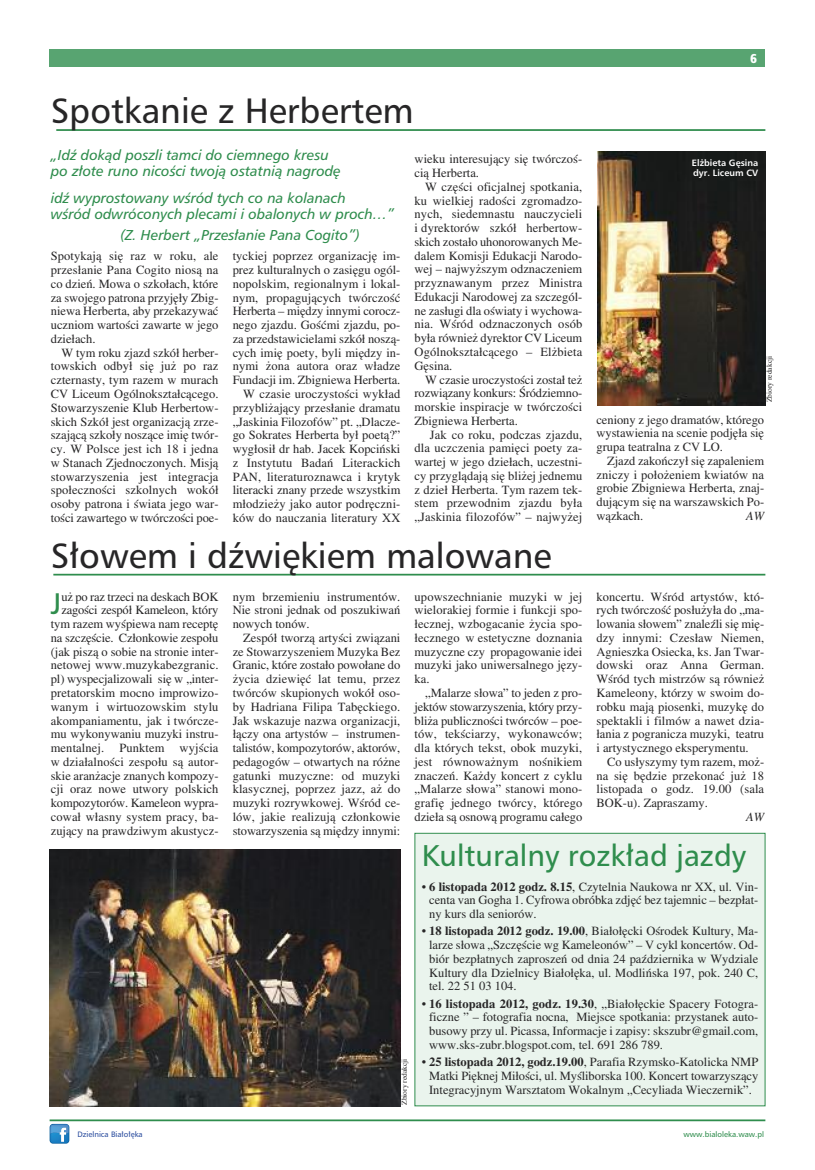
<style>
.page{position:relative;width:815px;height:1170px;background:#fff}
.page>*{position:absolute;margin:0;border:0;box-sizing:border-box;transform-origin:0 0}
.t1{font:33.75px "Humnst 777 PL";color:#272627}
.t2{font:28.75px "Humnst 777 PL";color:#2f8d4d}
.t3{font:28.5px "Humnst 777 PL";color:#2f8d4d}
.t4{font:italic 13.75px/16.2px "Humnst 777 PL";color:#2f8d4d}
.t5{font:12.5px/13.8px "Toronto";color:#272627;text-align:justify}
.t6{font:italic 12.5px "Toronto";color:#272627}
.t7{font:12.5px "Humnst 777 X Blk Cn PL";color:#fff}
.t8{font:700 8.75px/10.5px "Humnst 777 PL";color:#fff}
.t9{font:7.5px "Toronto";color:#272627}
.t10{font:7.5px "Humnst 777 PL";color:#2f8d4d}
.t11{font:7.5px "Humnst 777 PL";color:#2d4f9f}
.s1{font-weight:700}
</style>
<div class="page">
<div style="left:50px;top:50px;width:715px;height:17px;background:#58a471"></div>
<hr style="left:50px;top:1119px;width:715px;height:2px;background:#2f8d4d">
<svg style="left:50px;top:1126px;width:20px;height:18px"></svg>
<svg style="left:50px;top:1123px;width:19px;height:20px"></svg>
<img style="left:50px;top:1133px;width:19px;height:9px">
<img style="left:50px;top:1124px;width:19px;height:9px">
<svg style="left:60px;top:1127px;width:6px;height:14px"></svg>
<hr style="left:53px;top:573px;width:712px;height:2px;background:#2f8d4d">
<hr style="left:56px;top:129px;width:709px;height:2px;background:#2f8d4d">
<img style="left:597px;top:151px;width:168px;height:254px">
<img style="left:50px;top:849px;width:350px;height:257px">
<div style="left:415px;top:833px;width:350px;height:272px;background:#eaf4ed"></div>
<h1 class="t1" style="left:51px;top:92px;width:364px">Spotkanie z Herbertem</h1>
<p class="t4" style="left:51px;top:147px;width:292px">„Idź dokąd poszli tamci do ciemnego kresu po złote runo nicości twoją ostatnią nagrodę</p>
<p class="t4" style="left:51px;top:190px;width:345px">idź wyprostowany wśród tych co na kolanach<br>wśród odwróconych plecami i obalonych w proch…”</p>
<p class="t4" style="left:121px;top:227px;width:241px">(Z. Herbert „Przesłanie Pana Cogito”)</p>
<p class="t5" style="left:415px;top:152px;width:169px">wieku interesujący się twórczoś&shy;cią Herberta.</p>
<p class="t5" style="left:415px;top:180px;width:169px;text-indent:11px">W części oficjalnej spotkania, ku wielkiej radości zgromadzo&shy;nych, siedemnastu nauczycieli i dyrektorów szkół herbertow&shy;skich zostało uhonorowanych Me&shy;dalem Komisji Edukacji Narodo&shy;wej – najwyższym odznaczeniem przyznawanym przez Ministra Edukacji Narodowej za szczegól&shy;ne zasługi dla oświaty i wychowa&shy;nia. Wśród odznaczonych osób była również dyrektor CV Liceum Ogólnokształcącego – Elżbieta Gęsina.</p>
<p class="t5" style="left:415px;top:372px;width:169px;text-indent:11px">W czasie uroczystości został też rozwiązany konkurs: Śródziemno&shy;morskie inspiracje w twórczości Zbigniewa Herberta.</p>
<p class="t5" style="left:415px;top:427px;width:169px;text-indent:15px">Jak co roku, podczas zjazdu, dla uczczenia pamięci poety za&shy;wartej w jego dziełach, uczestni&shy;cy przyglądają się bliżej jednemu z dzieł Herberta. Tym razem tek&shy;stem przewodnim zjazdu była „Jaskinia filozofów” – najwyżej</p>
<p class="t5" style="left:51px;top:249px;width:169px">Spotykają się raz w roku, ale przesłanie Pana Cogito niosą na co dzień. Mowa o szkołach, które za swojego patrona przyjęły Zbig&shy;niewa Herberta, aby przekazywać uczniom wartości zawarte w jego dziełach.</p>
<p class="t5" style="left:51px;top:345px;width:169px;text-indent:11px">W tym roku zjazd szkół herber&shy;towskich odbył się już po raz czternasty, tym razem w murach CV Liceum Ogólnokształcącego.<br>Stowarzyszenie Klub Herbertow&shy;skich Szkół jest organizacją zrze&shy;szającą szkoły noszące imię twór&shy;cy. W Polsce jest ich 18 i jedna w Stanach Zjednoczonych. Misją stowarzyszenia jest integracja społeczności szkolnych wokół osoby patrona i świata jego war&shy;tości zawartego w twórczości poe-</p>
<p class="t5" style="left:233px;top:249px;width:169px;text-align:right">tyckiej poprzez organizację im&shy;prez kulturalnych o zasięgu ogól&shy;nopolskim, regionalnym i lokal&shy;nym, propagujących twórczość<br>Herberta – między innymi corocz&shy;nego zjazdu. Gośćmi zjazdu, po&shy;za przedstawicielami szkół noszą&shy;cych imię poety, byli między in&shy;nymi żona autora oraz władze<br>Fundacji im. Zbigniewa Herberta.<br>W czasie uroczystości wykład przybliżający przesłanie dramatu „Jaskinia Filozofów” pt. „Dlacze&shy;go Sokrates Herberta był poetą?” wygłosił dr hab. Jacek Kopciński z Instytutu Badań Literackich<br>PAN, literaturoznawca i krytyk literacki znany przede wszystkim młodzieży jako autor podręczni&shy;ków do nauczania literatury XX</p>
<h1 class="t1" style="left:51px;top:536px;width:502px">Słowem i dźwiękiem malowane</h1>
<p class="t5" style="left:51px;top:589px;width:169px;text-align:right">uż po raz trzeci na deskach BOK zagości zespół Kameleon, który tym razem wyśpiewa nam receptę na szczęście. Członkowie zespołu (jak piszą o sobie na stronie inter&shy;netowej www.muzykabezgranic. pl) wyspecjalizowali się w „inter&shy;pretatorskim mocno improwizo&shy;wanym i wirtuozowskim stylu akompaniamentu, jak i twórcze&shy;mu wykonywaniu muzyki instru&shy;mentalnej. Punktem wyjścia w działalności zespołu są autor&shy;skie aranżacje znanych kompozy&shy;cji oraz nowe utwory polskich kompozytorów. Kameleon wypra&shy;cował własny system pracy, ba&shy;zujący na prawdziwym akustycz-</p>
<p class="t5" style="left:233px;top:589px;width:169px">nym brzemieniu instrumentów.<br>Nie stroni jednak od poszukiwań nowych tonów.</p>
<h3 class="t3" style="left:51px;top:588px;width:12px">J</h3>
<p class="t5" style="left:233px;top:630px;width:169px;text-indent:11px">Zespół tworzą artyści związani ze Stowarzyszeniem Muzyka Bez Granic, które zostało powołane do życia dziewięć lat temu, przez twórców skupionych wokół oso&shy;by Hadriana Filipa Tabęckiego.<br>Jak wskazuje nazwa organizacji, łączy ona artystów – instrumen&shy;talistów, kompozytorów, aktorów, pedagogów – otwartych na różne gatunki muzyczne: od muzyki klasycznej, poprzez jazz, aż do muzyki rozrywkowej. Wśród ce&shy;lów, jakie realizują członkowie stowarzyszenia są między innymi:</p>
<p class="t5" style="left:415px;top:589px;width:169px">upowszechnianie muzyki w jej wielorakiej formie i funkcji spo&shy;łecznej, wzbogacanie życia spo&shy;łecznego w estetyczne doznania muzyczne czy propagowanie idei muzyki jako uniwersalnego języ&shy;ka.</p>
<p class="t5" style="left:415px;top:685px;width:169px;text-indent:11px">„Malarze słowa” to jeden z pro&shy;jektów stowarzyszenia, który przy&shy;bliża publiczności twórców – poe&shy;tów, tekściarzy, wykonawców; dla których tekst, obok muzyki, jest równoważnym nośnikiem znaczeń. Każdy koncert z cyklu „Malarze słowa” stanowi mono&shy;grafię jednego twórcy, którego dzieła są osnową programu całego</p>
<p class="t7" style="left:750px;top:51px;width:8px">6</p>
<p class="t8" style="left:692px;top:157px;width:68px">Elżbieta Gęsina dyr. Liceum CV</p>
<p class="t9" style="left:765px;top:402px;width:48px;rotate:-90deg">Zbiory redakcji</p>
<p class="t5" style="left:596px;top:412px;width:169px">ceniony z jego dramatów, którego wystawienia na scenie podjęła się grupa teatralna z CV LO.</p>
<p class="t5" style="left:596px;top:453px;width:169px;text-indent:11px">Zjazd zakończył się zapaleniem zniczy i położeniem kwiatów na grobie Zbigniewa Herberta, znaj&shy;dującym się na warszawskich Po&shy;wązkach.</p>
<p class="t6" style="left:746px;top:508px;width:20px">AW</p>
<p class="t5" style="left:596px;top:589px;width:169px">koncertu. Wśród artystów, któ&shy;rych twórczość posłużyła do „ma&shy;lowania słowem” znaleźli się mię&shy;dzy innymi: Czesław Niemen, Agnieszka Osiecka, ks. Jan Twar&shy;dowski oraz Anna German.<br>Wśród tych mistrzów są również Kameleony, którzy w swoim do&shy;robku mają piosenki, muzykę do spektakli i filmów a nawet dzia&shy;łania z pogranicza muzyki, teatru i artystycznego eksperymentu.</p>
<p class="t5" style="left:596px;top:754px;width:169px;text-indent:11px">Co usłyszymy tym razem, moż&shy;na się będzie przekonać już 18 listopada o godz. 19.00 (sala BOK-u). Zapraszamy.</p>
<p class="t6" style="left:746px;top:809px;width:20px">AW</p>
<p class="t9" style="left:400px;top:1104px;width:48px;rotate:-90deg">Zbiory redakcji</p>
<h2 class="t2" style="left:422px;top:838px;width:326px">Kulturalny rozkład jazdy</h2>
<p class="t5" style="left:429px;top:879px;width:331px;text-indent:-8px">• <span class="s1">6 listopada 2012 godz. 8.15</span>, Czytelnia Naukowa nr XX, ul. Vin&shy;centa van Gogha 1. Cyfrowa obróbka zdjęć bez tajemnic – bezpłat&shy;ny kurs dla seniorów.</p>
<p class="t5" style="left:429px;top:924px;width:331px;text-indent:-7px">• <span class="s1">18 listopada 2012 godz. 19.00</span>, Białołęcki Ośrodek Kultury, Ma&shy;larze słowa „Szczęście wg Kameleonów” – V cykl koncertów. Od&shy;biór bezpłatnych zaproszeń od dnia 24 października w Wydziale Kultury dla Dzielnicy Białołęka, ul. Modlińska 197, pok. 240 C, tel. 22 51 03 104.</p>
<p class="t5" style="left:429px;top:996px;width:331px;text-indent:-7px">• <span class="s1">16 listopada 2012, godz. 19.30</span>, „Białołęckie Spacery Fotogra&shy;ficzne ” – fotografia nocna, Miejsce spotkania: przystanek auto&shy;busowy przy ul. Picassa, Informacje i zapisy: skszubr@gmail.com, www.sks-zubr.blogspot.com, tel. 691 286 789.</p>
<p class="t5" style="left:422px;top:1054px;width:338px;text-align:center">• <span class="s1">25 listopada 2012, godz.19.00</span>, Parafia Rzymsko-Katolicka NMP<br>Matki Pięknej Miłości, ul. Myśliborska 100. Koncert towarzyszący<br>Integracyjnym Warsztatom Wokalnym „Cecyliada Wieczernik”.</p>
<p class="t11" style="left:77px;top:1129px;width:67px">Dzielnica Białołęka</p>
<p class="t10" style="left:683px;top:1129px;width:82px">www.bialoleka.waw.pl</p>
</div>
